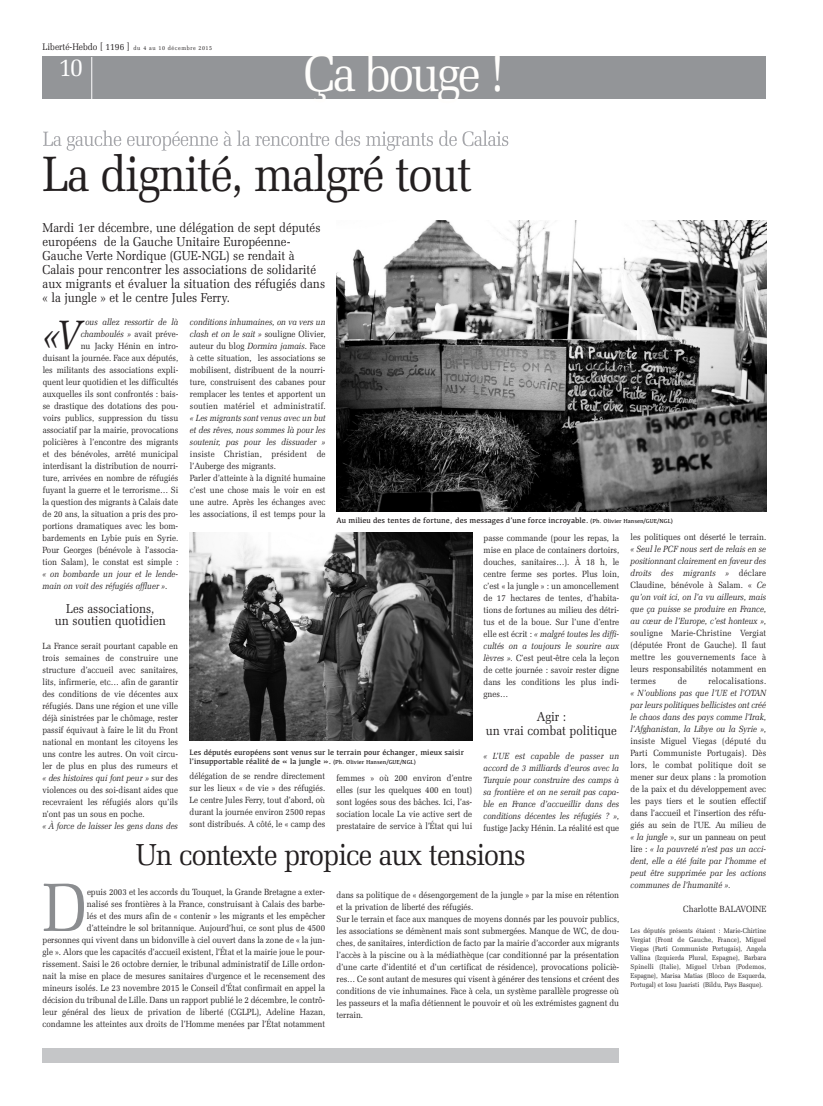
<style>
.page{position:relative;width:823px;height:1106px;background:#fff}
.page>*{position:absolute;margin:0;border:0;box-sizing:border-box;transform-origin:0 0}
.t1{font:52px "Zapf Elliptical 711 BT";letter-spacing:-.055em;color:#fffefc;scale:.9 1}
.t2{font:50px "Zapf Elliptical 711 BT";letter-spacing:-.035em;color:#231f20;scale:.9 1}
.t3{font:italic 41.3px "Zapf Elliptical 711 BT";color:#231f20;scale:.9 1}
.t4{font:30.5px "Zapf Elliptical 711 BT";letter-spacing:-.035em;color:#231f20;scale:.9 1}
.t5{font:26px "Zapf Elliptical 711 BT";color:#fff;scale:.9 1}
.t6{font:13px/14px "Zapf Elliptical 711 BT";color:#231f20;text-align:center;scale:.9 1}
.t7{font:9.5px "Zapf Elliptical 711 BT";color:#231f20;scale:.9 1}
.t8{font:9px/12px "Zapf Elliptical 711 BT";color:#231f20;text-align:justify;scale:.9 1}
.t9{font:italic 9px/12px "Zapf Elliptical 711 BT";color:#231f20;text-align:justify;scale:.9 1}
.t10{font:9px "Zapf Elliptical 711 BT";letter-spacing:.02em;color:#231f20;scale:.9 1}
.t11{font:8px/8.8px "Kefa";color:#231f20}
.t12{font:7px/9px "Zapf Elliptical 711 BT";color:#231f20;text-align:justify;scale:.9 1}
.s1{font-size:6px}
.s2{font-style:italic}
.s3{font-style:normal}
</style>
<div class="page">
<svg style="left:44px;top:883px;width:40px;height:48px"></svg>
<div style="left:43px;top:57px;width:722px;height:42px;background:#939598"></div>
<hr style="left:91px;top:57px;width:1px;height:45px;background:#fff">
<svg style="left:43px;top:132px;width:59px;height:19px"></svg>
<img style="left:189px;top:532px;width:283px;height:208px">
<img style="left:336px;top:221px;width:429px;height:290px">
<div style="left:43px;top:1048px;width:576px;height:15px;background:#c5c6c8"></div>
<p class="t7" style="left:43px;top:43px;width:190px">Liberté-Hebdo [ 1196 ] <span class="s1">du 4 au 10 décembre 2015</span></p>
<h3 class="t5" style="left:59px;top:57px;width:29px">10</h3>
<h1 class="t1" style="left:303px;top:52px;width:225px">Ça bouge !</h1>
<h2 class="t2" style="left:43px;top:154px;width:478px">La dignité, malgré tout</h2>
<p class="t6" style="left:43px;top:222px;width:315px;text-align:left">Mardi 1er décembre, une délégation de sept députés européens de la Gauche Unitaire Européenne-Gauche Verte Nordique (GUE-NGL) se rendait à Calais pour rencontrer les associations de solidarité aux migrants et évaluer la situation des réfugiés dans « la jungle » et le centre Jules Ferry.</p>
<p class="t8" style="left:190px;top:317px;width:152px"><span class="s2">conditions inhumaines, on va vers un clash et on le sait »</span> souligne Olivier, auteur du blog <span class="s2">Dormira jamais</span>. Face à cette situation, les associations se mobilisent, distribuent de la nourri&shy;ture, construisent des cabanes pour remplacer les tentes et apportent un soutien matériel et administratif.</p>
<p class="t9" style="left:190px;top:413px;width:152px">« Les migrants sont venus avec un but et des rêves, nous sommes là pour les soutenir, pas pour les dissuader »</p>
<p class="t8" style="left:190px;top:449px;width:152px;text-align:left">insiste Christian, président de l’Auberge des migrants.<br>Parler d’atteinte à la dignité humaine c’est une chose mais le voir en est une autre. Après les échanges avec les associations, il est temps pour la</p>
<p class="t8" style="left:43px;top:316px;width:152px;text-align:right"><span class="s2">ous allez ressortir de là chamboulés »</span> avait préve-<br>nu Jacky Hénin en intro-<br>duisant la journée. Face aux députés, les militants des associations expli&shy;quent leur quotidien et les difficultés auxquelles ils sont confrontés : bais&shy;se drastique des dotations des pou&shy;voirs publics, suppression du tissu associatif par la mairie, provocations policières à l’encontre des migrants et des bénévoles, arrêté municipal interdisant la distribution de nourri&shy;ture, arrivées en nombre de réfugiés fuyant la guerre et le terrorisme… Si la question des migrants à Calais date de 20 ans, la situation a pris des pro&shy;portions dramatiques avec les bom&shy;bardements en Lybie puis en Syrie.<br>Pour Georges (bénévole à l’associa&shy;tion Salam), le constat est simple :</p>
<p class="t9" style="left:43px;top:568px;width:152px">« on bombarde un jour et le lende&shy;main on voit des réfugiés affluer »<span class="s3">.</span></p>
<h3 class="t6" style="left:55px;top:603px;width:125px;line-height:12px">Les associations,<br>un soutien quotidien</h3>
<p class="t8" style="left:42px;top:640px;width:152px">La France serait pourtant capable en trois semaines de construire une structure d’accueil avec sanitaires, lits, infirmerie, etc… afin de garantir des conditions de vie décentes aux réfugiés. Dans une région et une ville déjà sinistrées par le chômage, rester passif équivaut à faire le lit du Front national en montant les citoyens les uns contre les autres. On voit circu&shy;ler de plus en plus des rumeurs et <span class="s2">« des histoires qui font peur »</span> sur des violences ou des soi-disant aides que recevraient les réfugiés alors qu’ils n’ont pas un sous en poche.</p>
<p class="t9" style="left:42px;top:820px;width:152px">« À force de laisser les gens dans des</p>
<h3 class="t3" style="left:43px;top:318px;width:44px">«V</h3>
<p class="t11" style="left:336px;top:516px;width:337px">Au milieu des tentes de fortune, des messages d’une force incroyable. <span class="s1">(Ph. Olivier Hansen/GUE/NGL)</span></p>
<p class="t8" style="left:630px;top:531px;width:152px">les politiques ont déserté le terrain.</p>
<p class="t9" style="left:630px;top:543px;width:152px">« Seul le PCF nous sert de relais en se positionnant clairement en faveur des droits des migrants » <span class="s3">déclare Claudine, bénévole à Salam. «</span> Ce qu’on voit ici, on l’a vu ailleurs, mais que ça puisse se produire en France, au cœur de l’Europe, c’est honteux »,</p>
<p class="t8" style="left:630px;top:627px;width:152px">souligne Marie-Christine Vergiat (députée Front de Gauche). Il faut mettre les gouvernements face à leurs responsabilités notamment en termes</p>
<p class="t8" style="left:483px;top:532px;width:152px">passe commande (pour les repas, la mise en place de containers dortoirs, douches, sanitaires…). À 18 h, le centre ferme ses portes. Plus loin, c’est « la jungle » : un amoncellement de 17 hectares de tentes, d’habita&shy;tions de fortunes au milieu des détri&shy;tus et de la boue. Sur l’une d’entre elle est écrit : <span class="s2">« malgré toutes les diffi&shy;cultés on a toujours le sourire aux lèvres ».</span> C’est peut-être cela la leçon de cette journée : savoir rester digne dans les conditions les plus indi&shy;gnes…</p>
<h3 class="t6" style="left:485px;top:710px;width:147px">Agir :<br>un vrai combat politique</h3>
<p class="t9" style="left:483px;top:750px;width:152px">« L’UE est capable de passer un accord de 3 milliards d’euros avec la Turquie pour construire des camps à sa frontière et on ne serait pas capa&shy;ble en France d’accueillir dans des conditions décentes les réfugiés ? »,</p>
<p class="t8" style="left:483px;top:822px;width:152px">fustige Jacky Hénin. La réalité est que</p>
<p class="t8" style="left:677px;top:675px;width:11px">de</p>
<p class="t10" style="left:708px;top:677px;width:66px">relocalisations.</p>
<p class="t9" style="left:630px;top:687px;width:152px">« N’oublions pas que l’UE et l’OTAN par leurs politiques bellicistes ont créé le chaos dans des pays comme l’Irak, l’Afghanistan, la Libye ou la Syrie »,</p>
<p class="t8" style="left:630px;top:735px;width:152px">insiste Miguel Viegas (député du Parti Communiste Portugais). Dès lors, le combat politique doit se mener sur deux plans : la promotion de la paix et du développement avec les pays tiers et le soutien effectif dans l’accueil et l’insertion des réfu&shy;giés au sein de l’UE. Au milieu de <span class="s2">« la jungle</span> », sur un panneau on peut lire : <span class="s2">« la pauvreté n’est pas un acci&shy;dent, elle a été faite par l’homme et peut être supprimée par les actions communes de l’humanité ».</span></p>
<p class="t8" style="left:683px;top:903px;width:94px">Charlotte BALAVOINE</p>
<p class="t12" style="left:630px;top:926px;width:152px">Les députés présents étaient : Marie-Chirtine Vergiat (Front de Gauche, France), Miguel Viegas (Parti Communiste Portugais), Angela Vallina (Izquierda Plural, Espagne), Barbara Spinelli (Italie), Miguel Urban (Podemos, Espagne), Marisa Matias (Bloco de Esquerda, Portugal) et Iosu Juaristi (Bildu, Pays Basque).</p>
<p class="t11" style="left:189px;top:747px;width:276px">Les députés européens sont venus sur le terrain pour échanger, mieux saisir l’insupportable réalité de « la jungle ». <span class="s1">(Ph. Olivier Hansen/GUE/NGL)</span></p>
<p class="t8" style="left:336px;top:772px;width:152px">femmes » où 200 environ d’entre elles (sur les quelques 400 en tout) sont logées sous des bâches. Ici, l’as&shy;sociation locale La vie active sert de prestataire de service à l’État qui lui</p>
<p class="t8" style="left:189px;top:770px;width:152px">délégation de se rendre directement sur les lieux « de vie » des réfugiés.<br>Le centre Jules Ferry, tout d’abord, où durant la journée environ 2500 repas sont distribués. A côté, le « camp des</p>
<h3 class="t4" style="left:136px;top:842px;width:435px">Un contexte propice aux tensions</h3>
<p class="t8" style="left:43px;top:886px;width:315px;text-align:right">epuis 2003 et les accords du Touquet, la Grande Bretagne a exter-<br>nalisé ses frontières à la France, construisant à Calais des barbe-<br>lés et des murs afin de « contenir » les migrants et les empêcher<br>d’atteindre le sol britannique. Aujourd’hui, ce sont plus de 4500<br>personnes qui vivent dans un bidonville à ciel ouvert dans la zone de « la jun&shy;gle ». Alors que les capacités d’accueil existent, l’État et la mairie joue le pour&shy;rissement. Saisi le 26 octobre dernier, le tribunal administratif de Lille ordon&shy;nait la mise en place de mesures sanitaires d'urgence et le recensement des mineurs isolés. Le 23 novembre 2015 le Conseil d’État confirmait en appel la décision du tribunal de Lille. Dans un rapport publié le 2 décembre, le contrô&shy;leur général des lieux de privation de liberté (CGLPL), Adeline Hazan, condamne les atteintes aux droits de l’Homme menées par l’État notamment</p>
<p class="t8" style="left:336px;top:890px;width:315px;text-align:left">dans sa politique de « désengorgement de la jungle » par la mise en rétention et la privation de liberté des réfugiés.<br>Sur le terrain et face aux manques de moyens donnés par les pouvoir publics, les associations se démènent mais sont submergées. Manque de WC, de dou&shy;ches, de sanitaires, interdiction de facto par la mairie d’accorder aux migrants l’accès à la piscine ou à la médiathèque (car conditionné par la présentation d’une carte d’identité et d’un certificat de résidence), provocations policiè&shy;res… Ce sont autant de mesures qui visent à générer des tensions et créent des conditions de vie inhumaines. Face à cela, un système parallèle progresse où les passeurs et la mafia détiennent le pouvoir et où les extrémistes gagnent du terrain.</p>
</div>
